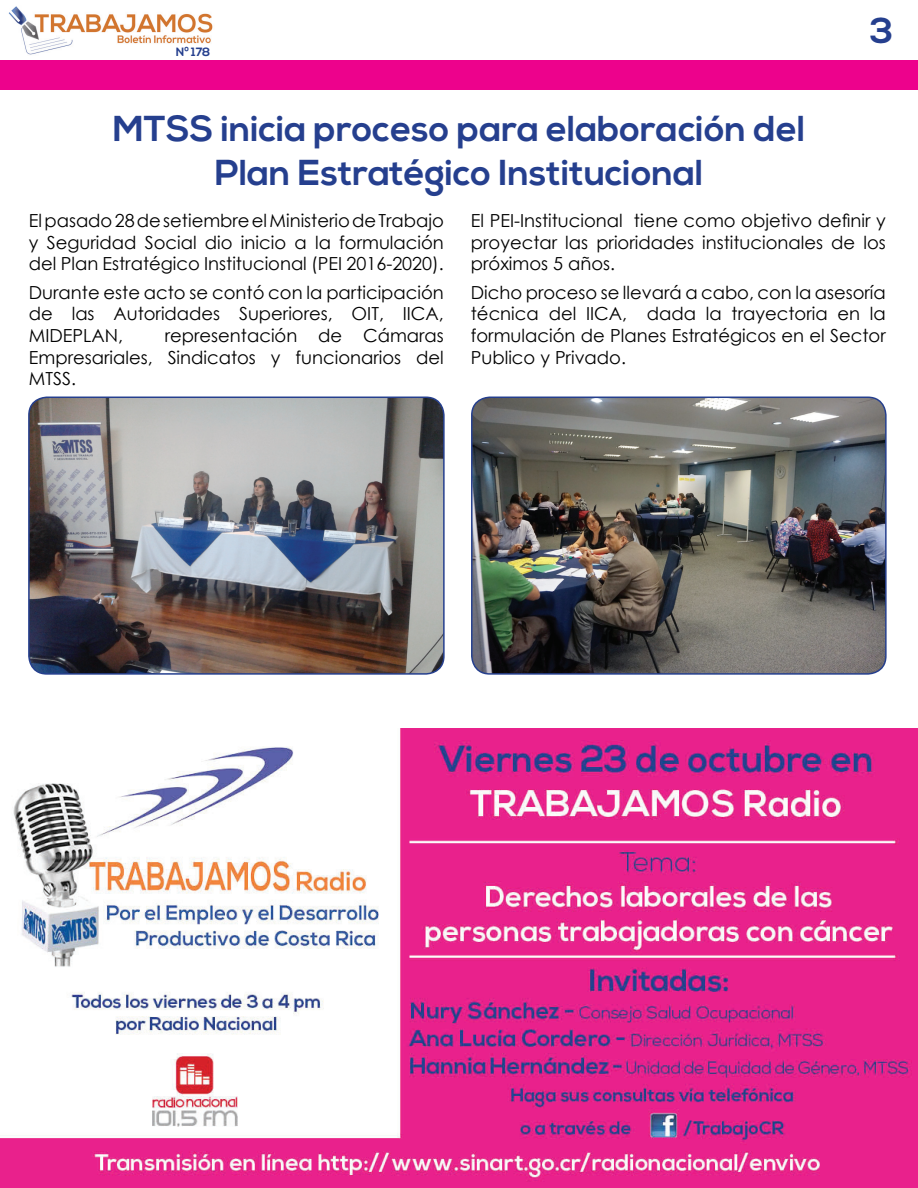
<style>
.page{position:relative;width:918px;height:1188px;background:#fff}
.page>*{position:absolute;margin:0;border:0;box-sizing:border-box;transform-origin:0 0}
.t1{font:700 36px/43.2px "Nexa";color:#253f8e;text-align:center}
.t2{font:18px/21.6px "Century Gothic";color:#000;text-align:justify}
.t3{font:700 12px "Nexa";color:#253f8e}
</style>
<div class="page">
<div style="left:0;top:60px;width:918px;height:29px;background:#ed028c"></div>
<img style="left:8px;top:6px;width:205px;height:49px">
<img style="left:29px;top:397px;width:415px;height:277px">
<div style="left:28px;top:397px;width:417px;height:278px;border:2px solid #253f8e;border-radius:18px"></div>
<img style="left:472px;top:397px;width:413px;height:277px">
<div style="left:471px;top:397px;width:416px;height:278px;border:2px solid #253f8e;border-radius:18px"></div>
<img style="left:0;top:729px;width:918px;height:459px">
<p class="t3" style="left:176px;top:45px;width:36px">Nº 178</p>
<h1 class="t1" style="left:113px;top:109px;width:694px">MTSS inicia proceso para elaboración del<br>Plan Estratégico Institucional</h1>
<h1 class="t1" style="left:870px;top:11px;width:25px">3</h1>
<p class="t2" style="left:29px;top:210px;width:416px">El pasado 28 de setiembre el Ministerio de Trabajo y Seguridad Social dio inicio a la formulación del Plan Estratégico Institucional (PEI 2016-2020).</p>
<p class="t2" style="left:29px;top:281px;width:416px">Durante este acto se contó con la participación de las Autoridades Superiores, OIT, IICA, MIDEPLAN,</p>
<p class="t2" style="left:29px;top:324px;width:416px;text-indent:136px">representación de Cámaras Empresariales, Sindicatos y funcionarios del MTSS.</p>
<p class="t2" style="left:471px;top:210px;width:416px">El PEI-Institucional tiene como objetivo definir y proyectar las prioridades institucionales de los próximos 5 años.</p>
<p class="t2" style="left:471px;top:281px;width:416px">Dicho proceso se llevará a cabo, con la asesoría técnica del IICA, dada la trayectoria en la formulación de Planes Estratégicos en el Sector Publico y Privado.</p>
</div>
